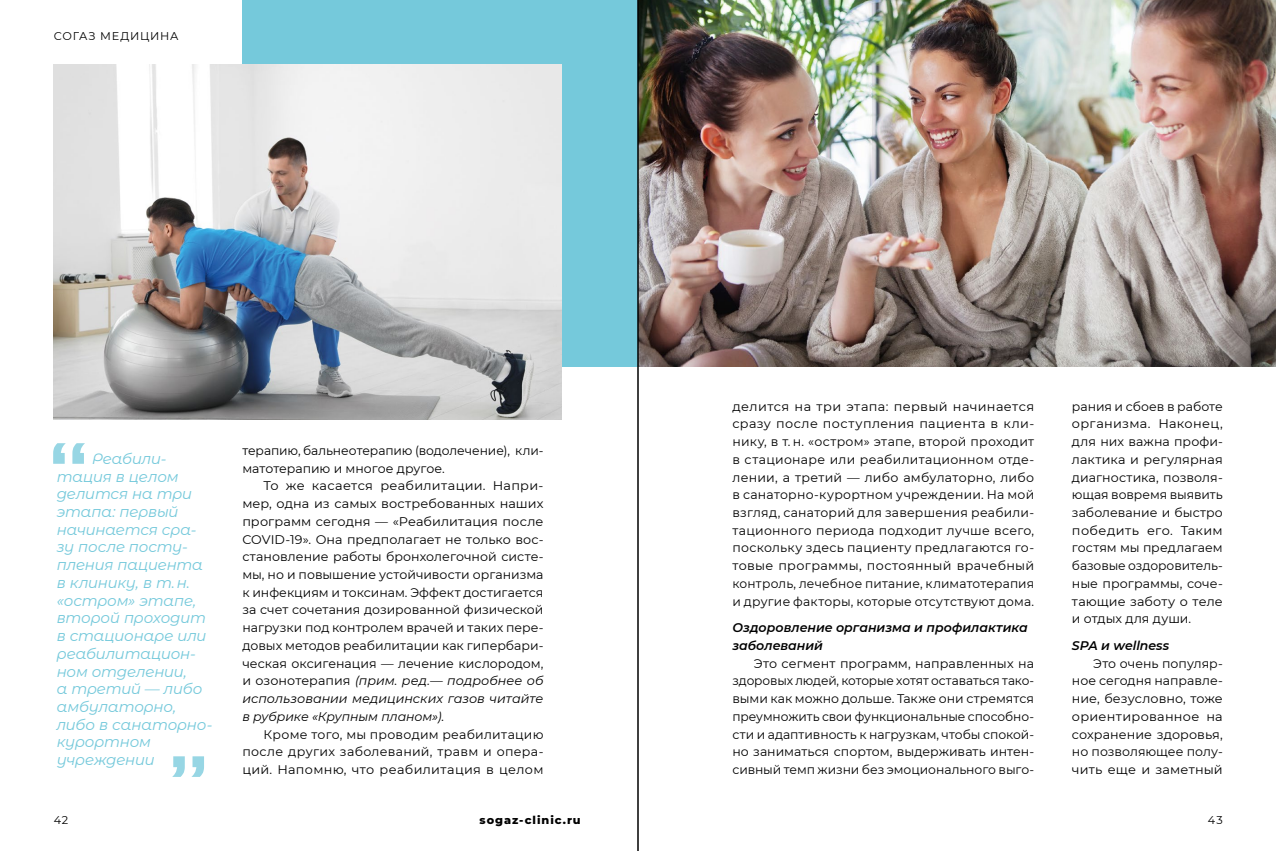
<style>
.page{position:relative;width:1276px;height:851px;background:#fff}
.page>*{position:absolute;margin:0;border:0;box-sizing:border-box;transform-origin:0 0}
.t1{font:italic 15px/17.8px "Montserrat Alternates";letter-spacing:-.01em;color:#75c9db}
.t2{font:12.5px/17.8px "Montserrat";letter-spacing:.005em;color:#000;text-align:justify}
.t3{font:italic 600 12.5px/17.8px "Montserrat";color:#000}
.t4{font:11.25px "Montserrat";letter-spacing:.065em;color:#000}
.t5{font:800 11.25px "Montserrat";letter-spacing:.085em;color:#000}
.s1{font-style:italic}
</style>
<div class="page">
<div style="left:242px;top:0;width:396px;height:367px;background:#75c9db"></div>
<img style="left:54px;top:65px;width:507px;height:354px">
<img style="left:639px;top:0;width:637px;height:367px">
<svg style="left:173px;top:756px;width:31px;height:20px"></svg>
<svg style="left:53px;top:443px;width:32px;height:20px"></svg>
<hr style="left:638px;top:0;width:1px;height:850px;background:#000">
<p class="t4" style="left:54px;top:28px;width:126px">согаз Медицина</p>
<p class="t1" style="left:57px;top:449px;width:157px;text-indent:35px">Реабили&shy;тация в целом делится на три этапа: первый начинается сра&shy;зу после посту&shy;пления пациента в клинику, в т. н. «остром» этапе, второй проходит в стационаре или реабилитацион&shy;ном отделении,<br>а третий — либо амбулаторно, либо в санаторно&shy;курортном учреждении</p>
<p class="t2" style="left:242px;top:441px;width:303px">терапию, бальнеотерапию (водолечение), кли&shy;матотерапию и многое другое.</p>
<p class="t2" style="left:242px;top:476px;width:303px;text-indent:21px">То же касается реабилитации. Напри&shy;мер, одна из самых востребованных наших программ сегодня — «Реабилитация после COVID-19». Она предполагает не только вос&shy;становление работы бронхолегочной систе&shy;мы, но и повышение устойчивости организма к инфекциям и токсинам. Эффект достигается за счет сочетания дозированной физической нагрузки под контролем врачей и таких пере&shy;довых методов реабилитации как гипербари&shy;ческая оксигенация — лечение кислородом, и озонотерапия <span class="s1">(прим. ред.— подробнее об использовании медицинских газов читайте в рубрике «Крупным планом»).</span></p>
<p class="t2" style="left:242px;top:724px;width:303px;text-indent:21px">Кроме того, мы проводим реабилитацию после других заболеваний, травм и опера&shy;ций. Напомню, что реабилитация в целом</p>
<p class="t2" style="left:732px;top:397px;width:303px">делится на три этапа: первый начинается сразу после поступления пациента в кли&shy;нику, в т. н. «остром» этапе, второй проходит в стационаре или реабилитационном отде&shy;лении, а третий — либо амбулаторно, либо в санаторно-курортном учреждении. На мой взгляд, санаторий для завершения реабили&shy;тационного периода подходит лучше всего, поскольку здесь пациенту предлагаются го&shy;товые программы, постоянный врачебный контроль, лечебное питание, климатотерапия и другие факторы, которые отсутствуют дома.</p>
<p class="t3" style="left:732px;top:618px;width:297px">Оздоровление организма и профилактика заболеваний</p>
<p class="t2" style="left:732px;top:653px;width:303px;text-indent:21px">Это сегмент программ, направленных на здоровых людей, которые хотят оставаться тако&shy;выми как можно дольше. Также они стремятся преумножить свои функциональные способно&shy;сти и адаптивность к нагрузкам, чтобы спокой&shy;но заниматься спортом, выдерживать интен&shy;сивный темп жизни без эмоционального выго-</p>
<p class="t2" style="left:1072px;top:397px;width:152px">рания и сбоев в работе организма. Наконец, для них важна профи&shy;лактика и регулярная диагностика, позволя&shy;ющая вовремя выявить заболевание и быстро победить его. Таким гостям мы предлагаем базовые оздоровитель&shy;ные программы, соче&shy;тающие заботу о теле и отдых для души.</p>
<p class="t3" style="left:1072px;top:636px;width:99px">SPA и wellness</p>
<p class="t2" style="left:1072px;top:653px;width:152px;text-indent:21px">Это очень популяр&shy;ное сегодня направле&shy;ние, безусловно, тоже ориентированное на сохранение здоровья, но позволяющее полу&shy;чить еще и заметный</p>
<p class="t4" style="left:54px;top:812px;width:16px">42</p>
<p class="t5" style="left:479px;top:811px;width:103px">sogaz-clinic.ru</p>
<p class="t4" style="left:1208px;top:812px;width:16px">43</p>
</div>
